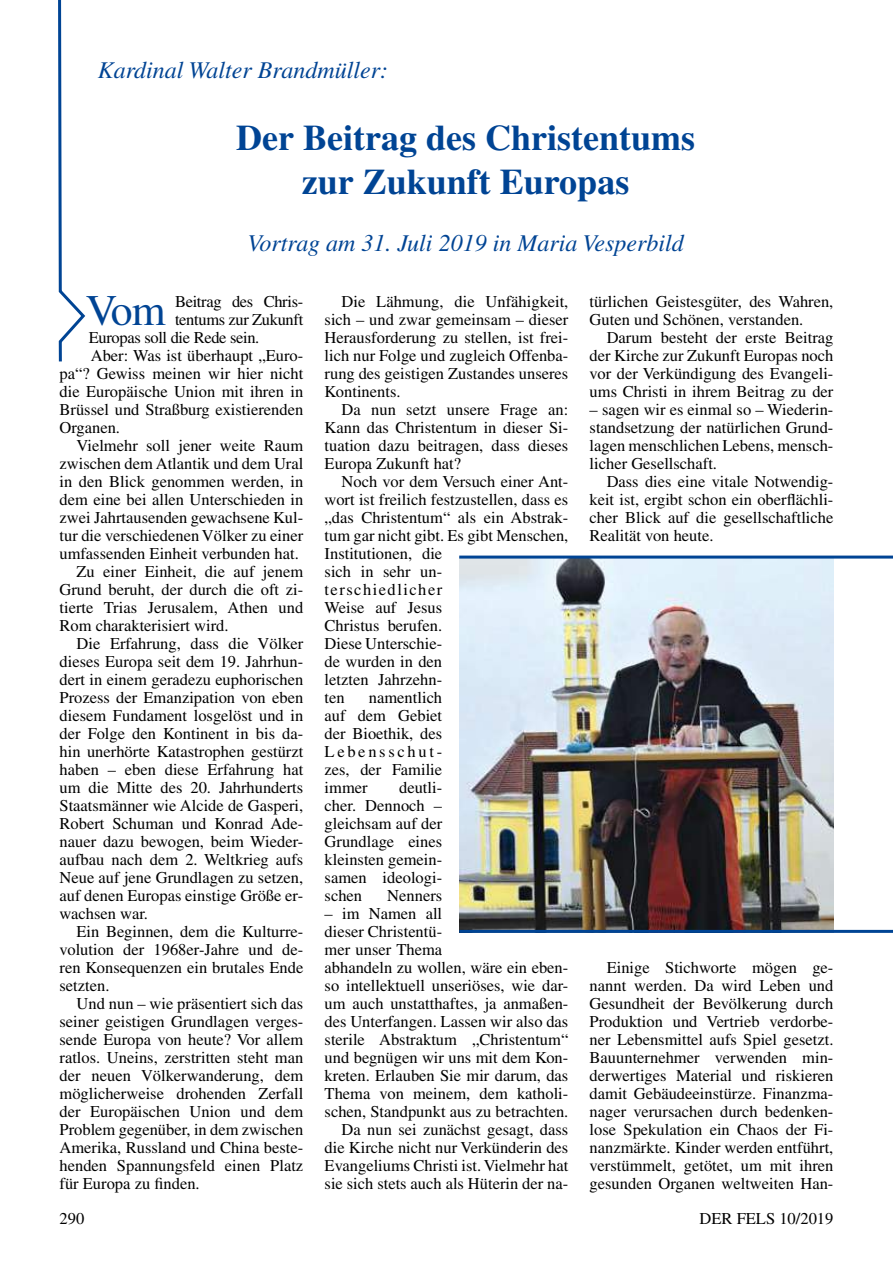
<style>
.page{position:relative;width:893px;height:1263px;background:#fff}
.page>*{position:absolute;margin:0;border:0;box-sizing:border-box;transform-origin:0 0}
.t1{font:43.65px "Times";color:#004494}
.t2{font:700 36px/43.2px "Times";color:#004494;text-align:center}
.t3{font:italic 24px "Times";color:#004494}
.t4{font:16.5px/18px "Times";color:#000;text-align:justify}
.t5{font:16.5px "Times";letter-spacing:-.02em;color:#000}
</style>
<div class="page">
<img style="left:459px;top:559px;width:374px;height:371px">
<hr style="left:459px;top:556px;width:434px;height:3px;background:#004494">
<hr style="left:459px;top:930px;width:434px;height:3px;background:#004494">
<svg style="left:58px;top:0;width:28px;height:362px"></svg>
<h3 class="t3" style="left:98px;top:57px;width:292px">Kardinal Walter Brandmüller:</h3>
<h2 class="t2" style="left:236px;top:116px;width:460px">Der Beitrag des Christentums zur Zukunft Europas</h2>
<h3 class="t3" style="left:247px;top:230px;width:438px">Vortrag am 31. Juli 2019 in Maria Vesperbild</h3>
<h1 class="t1" style="left:86px;top:285px;width:81px">Vom</h1>
<p class="t5" style="left:175px;top:292px;width:130px">Beitrag des Chris-</p>
<p class="t5" style="left:175px;top:310px;width:130px">tentums zur Zukunft</p>
<p class="t5" style="left:89px;top:328px;width:172px">Europas soll die Rede sein.</p>
<p class="t4" style="left:91px;top:346px;width:214px">Aber: Was ist überhaupt „Euro-</p>
<p class="t4" style="left:60px;top:364px;width:245px">pa“? Gewiss meinen wir hier nicht</p>
<p class="t4" style="left:60px;top:382px;width:245px">die Europäische Union mit ihren in</p>
<p class="t4" style="left:60px;top:400px;width:245px">Brüssel und Straßburg existierenden</p>
<p class="t4" style="left:60px;top:418px;width:62px">Organen.</p>
<p class="t4" style="left:77px;top:436px;width:228px">Vielmehr soll jener weite Raum</p>
<p class="t4" style="left:60px;top:454px;width:245px">zwischen dem Atlantik und dem Ural</p>
<p class="t4" style="left:60px;top:472px;width:245px">in den Blick genommen werden, in</p>
<p class="t4" style="left:60px;top:490px;width:245px">dem eine bei allen Unterschieden in</p>
<p class="t4" style="left:60px;top:508px;width:245px">zwei Jahrtausenden gewachsene Kul-</p>
<p class="t4" style="left:60px;top:526px;width:245px">tur die verschiedenen Völker zu einer</p>
<p class="t4" style="left:60px;top:544px;width:241px">umfassenden Einheit verbunden hat.</p>
<p class="t4" style="left:77px;top:562px;width:228px">Zu einer Einheit, die auf jenem</p>
<p class="t4" style="left:60px;top:580px;width:245px">Grund beruht, der durch die oft zi-</p>
<p class="t4" style="left:60px;top:598px;width:245px">tierte Trias Jerusalem, Athen und</p>
<p class="t4" style="left:60px;top:616px;width:171px">Rom charakterisiert wird.</p>
<p class="t4" style="left:77px;top:634px;width:228px">Die Erfahrung, dass die Völker</p>
<p class="t4" style="left:60px;top:652px;width:245px">dieses Europa seit dem 19. Jahrhun-</p>
<p class="t4" style="left:60px;top:670px;width:245px">dert in einem geradezu euphorischen</p>
<p class="t4" style="left:60px;top:688px;width:245px">Prozess der Emanzipation von eben</p>
<p class="t4" style="left:60px;top:706px;width:245px">diesem Fundament losgelöst und in</p>
<p class="t4" style="left:60px;top:724px;width:245px">der Folge den Kontinent in bis da-</p>
<p class="t4" style="left:60px;top:742px;width:245px">hin unerhörte Katastrophen gestürzt</p>
<p class="t4" style="left:60px;top:760px;width:245px">haben – eben diese Erfahrung hat</p>
<p class="t4" style="left:60px;top:778px;width:245px">um die Mitte des 20. Jahrhunderts</p>
<p class="t4" style="left:60px;top:796px;width:245px">Staatsmänner wie Alcide de Gasperi,</p>
<p class="t4" style="left:60px;top:814px;width:245px">Robert Schuman und Konrad Ade-</p>
<p class="t4" style="left:60px;top:832px;width:245px">nauer dazu bewogen, beim Wieder-</p>
<p class="t4" style="left:60px;top:850px;width:245px">aufbau nach dem 2. Weltkrieg aufs</p>
<p class="t4" style="left:60px;top:868px;width:245px">Neue auf jene Grundlagen zu setzen,</p>
<p class="t4" style="left:60px;top:886px;width:245px">auf denen Europas einstige Größe er-</p>
<p class="t4" style="left:60px;top:904px;width:90px">wachsen war.</p>
<p class="t4" style="left:77px;top:922px;width:228px">Ein Beginnen, dem die Kulturre-</p>
<p class="t4" style="left:60px;top:940px;width:245px">volution der 1968er-Jahre und de-</p>
<p class="t4" style="left:60px;top:958px;width:245px">ren Konsequenzen ein brutales Ende</p>
<p class="t4" style="left:60px;top:976px;width:51px">setzten.</p>
<p class="t4" style="left:77px;top:994px;width:228px">Und nun – wie präsentiert sich das</p>
<p class="t4" style="left:60px;top:1012px;width:245px">seiner geistigen Grundlagen verges-</p>
<p class="t4" style="left:60px;top:1030px;width:245px">sende Europa von heute? Vor allem</p>
<p class="t4" style="left:60px;top:1048px;width:245px">ratlos. Uneins, zerstritten steht man</p>
<p class="t4" style="left:60px;top:1066px;width:245px">der neuen Völkerwanderung, dem</p>
<p class="t4" style="left:60px;top:1084px;width:245px">möglicherweise drohenden Zerfall</p>
<p class="t4" style="left:60px;top:1102px;width:245px">der Europäischen Union und dem</p>
<p class="t4" style="left:60px;top:1120px;width:245px">Problem gegenüber, in dem zwischen</p>
<p class="t4" style="left:60px;top:1138px;width:245px">Amerika, Russland und China beste-</p>
<p class="t4" style="left:60px;top:1156px;width:245px">henden Spannungsfeld einen Platz</p>
<p class="t4" style="left:60px;top:1174px;width:142px">für Europa zu finden.</p>
<p class="t4" style="left:325px;top:292px;width:245px;text-indent:17px">Die Lähmung, die Unfähigkeit, sich – und zwar gemeinsam – dieser Herausforderung zu stellen, ist frei&shy;lich nur Folge und zugleich Offenba&shy;rung des geistigen Zustandes unseres Kontinents.</p>
<p class="t4" style="left:325px;top:400px;width:245px;text-indent:17px">Da nun setzt unsere Frage an:<br>Kann das Christentum in dieser Si&shy;tuation dazu beitragen, dass dieses Europa Zukunft hat?</p>
<p class="t4" style="left:325px;top:472px;width:245px;text-align:left;text-indent:17px">Noch vor dem Versuch einer Ant&shy;wort ist freilich festzustellen, dass es „das Christentum“ als ein Abstrak&shy;tum gar nicht gibt. Es gibt Menschen,<br>Institutionen, die<br>sich in sehr un-<br>terschiedlicher<br>Weise auf Jesus<br>Christus berufen.<br>Diese Unterschie-<br>de wurden in den<br>letzten Jahrzehn-<br>ten</p>
<p class="t4" style="left:325px;top:688px;width:119px;text-indent:44px">namentlich auf dem Gebiet der Bioethik, des Lebensschut&shy;zes, der Familie immer</p>
<p class="t4" style="left:325px;top:778px;width:119px;text-indent:75px">deutli&shy;cher. Dennoch – gleichsam auf der Grundlage eines kleinsten gemein&shy;samen ideologi&shy;schen</p>
<p class="t4" style="left:387px;top:886px;width:56px">Nenners</p>
<p class="t4" style="left:325px;top:904px;width:119px">– im Namen all</p>
<p class="t4" style="left:325px;top:922px;width:119px">dieser Christentü-</p>
<p class="t4" style="left:325px;top:940px;width:119px">mer unser Thema</p>
<p class="t4" style="left:325px;top:958px;width:245px">abhandeln zu wollen, wäre ein eben-</p>
<p class="t4" style="left:325px;top:976px;width:245px">so intellektuell unseriöses, wie dar-</p>
<p class="t4" style="left:325px;top:994px;width:245px">um auch unstatthaftes, ja anmaßen-</p>
<p class="t4" style="left:325px;top:1012px;width:245px">des Unterfangen. Lassen wir also das</p>
<p class="t4" style="left:325px;top:1030px;width:245px">sterile Abstraktum „Christentum“</p>
<p class="t4" style="left:325px;top:1048px;width:245px">und begnügen wir uns mit dem Kon-</p>
<p class="t4" style="left:325px;top:1066px;width:245px">kreten. Erlauben Sie mir darum, das</p>
<p class="t4" style="left:325px;top:1084px;width:245px">Thema von meinem, dem katholi-</p>
<p class="t4" style="left:325px;top:1102px;width:245px">schen, Standpunkt aus zu betrachten.</p>
<p class="t4" style="left:342px;top:1120px;width:228px">Da nun sei zunächst gesagt, dass</p>
<p class="t4" style="left:325px;top:1138px;width:245px">die Kirche nicht nur Verkünderin des</p>
<p class="t4" style="left:325px;top:1156px;width:245px">Evangeliums Christi ist. Vielmehr hat</p>
<p class="t4" style="left:325px;top:1174px;width:245px">sie sich stets auch als Hüterin der na-</p>
<p class="t4" style="left:590px;top:292px;width:245px">türlichen Geistesgüter, des Wahren,<br>Guten und Schönen, verstanden.</p>
<p class="t4" style="left:590px;top:328px;width:245px;text-indent:17px">Darum besteht der erste Beitrag der Kirche zur Zukunft Europas noch vor der Verkündigung des Evangeli&shy;ums Christi in ihrem Beitrag zu der</p>
<p class="t4" style="left:590px;top:400px;width:245px">– sagen wir es einmal so – Wiederin&shy;standsetzung der natürlichen Grund&shy;lagen menschlichen Lebens, mensch&shy;licher Gesellschaft.</p>
<p class="t4" style="left:590px;top:472px;width:245px;text-indent:17px">Dass dies eine vitale Notwendig&shy;keit ist, ergibt schon ein oberflächli&shy;cher Blick auf die gesellschaftliche Realität von heute.</p>
<p class="t4" style="left:590px;top:958px;width:245px;text-indent:17px">Einige Stichworte mögen ge&shy;nannt werden. Da wird Leben und Gesundheit der Bevölkerung durch Produktion und Vertrieb verdorbe&shy;ner Lebensmittel aufs Spiel gesetzt.<br>Bauunternehmer verwenden min&shy;derwertiges Material und riskieren damit Gebäudeeinstürze. Finanzma&shy;nager verursachen durch bedenken&shy;lose Spekulation ein Chaos der Fi&shy;nanzmärkte. Kinder werden entführt, verstümmelt, getötet, um mit ihren gesunden Organen weltweiten Han-</p>
<p class="t4" style="left:60px;top:1209px;width:26px">290</p>
<p class="t4" style="left:700px;top:1209px;width:135px">DER FELS 10/2019</p>
</div>
